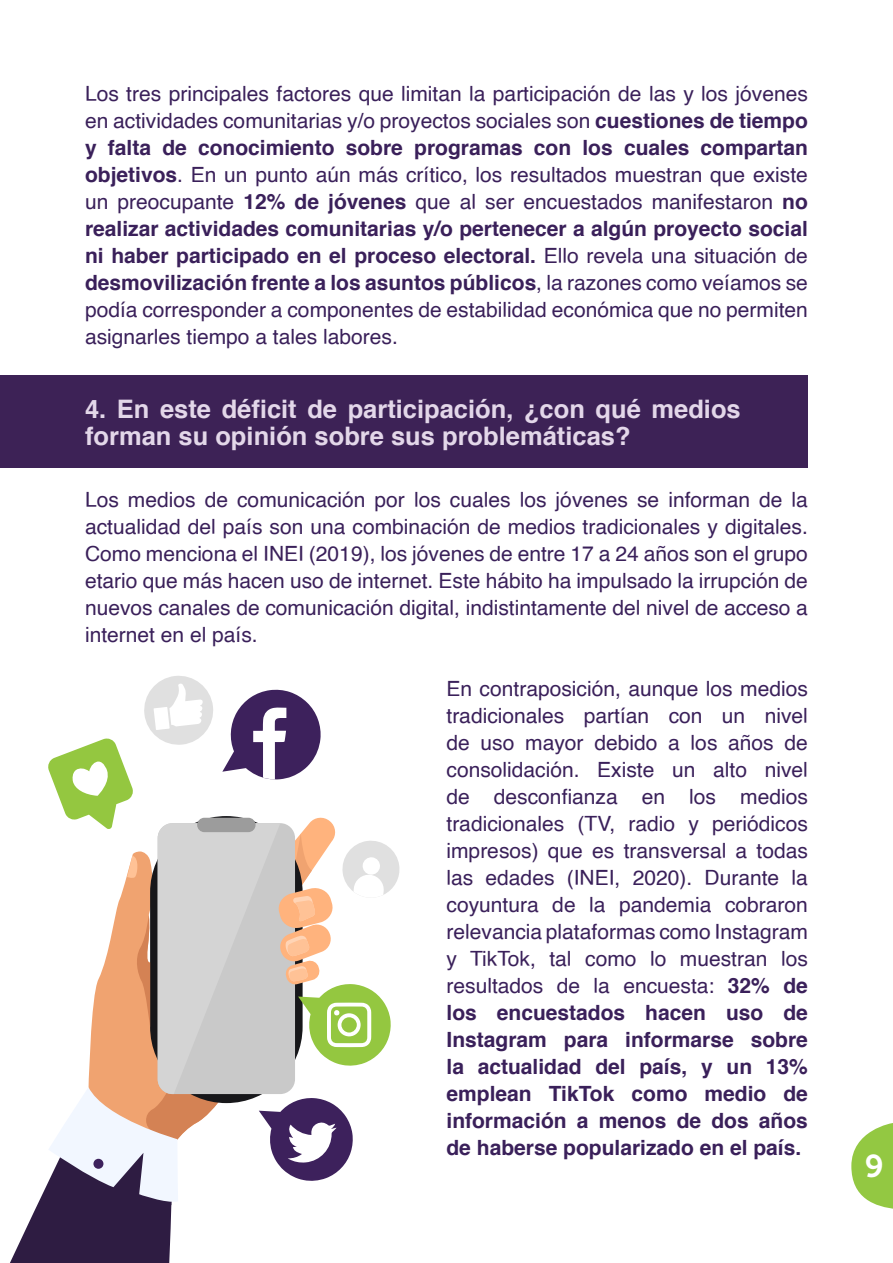
<style>
.page{position:relative;width:893px;height:1263px;background:#fff}
.page>*{position:absolute;margin:0;border:0;box-sizing:border-box;transform-origin:0 0}
.t1{font:31.5px "Museo 700";color:#fff}
.t2{font:700 25.5px/27px "Helvetica";color:#e3d7e9}
.t3{font:21px/27px "Helvetica";color:#3a205a;text-align:justify}
.s1{font-weight:700}
</style>
<div class="page">
<svg style="left:851px;top:1123px;width:42px;height:86px"></svg>
<div style="left:0;top:375px;width:808px;height:93px;background:#3d2256"></div>
<svg style="left:10px;top:676px;width:390px;height:587px"></svg>
<p class="t3" style="left:85px;top:81px;width:724px">Los tres principales factores que limitan la participación de las y los jóvenes en actividades comunitarias y/o proyectos sociales son <span class="s1">cuestiones de tiempo y falta de conocimiento sobre programas con los cuales compartan objetivos</span>. En un punto aún más crítico, los resultados muestran que existe un preocupante <span class="s1">12% de jóvenes</span> que al ser encuestados manifestaron <span class="s1">no realizar actividades comunitarias y/o pertenecer a algún proyecto social ni haber participado en el proceso electoral.</span> Ello revela una situación de <span class="s1">desmovilización frente a los asuntos públicos</span>, la razones como veíamos se podía corresponder a componentes de estabilidad económica que no permiten asignarles tiempo a tales labores.</p>
<p class="t2" style="left:85px;top:396px;width:657px">4. En este déficit de participación, ¿con qué medios forman su opinión sobre sus problemáticas?</p>
<p class="t3" style="left:85px;top:487px;width:724px">Los medios de comunicación por los cuales los jóvenes se informan de la actualidad del país son una combinación de medios tradicionales y digitales.<br>Como menciona el INEI (2019), los jóvenes de entre 17 a 24 años son el grupo etario que más hacen uso de internet. Este hábito ha impulsado la irrupción de nuevos canales de comunicación digital, indistintamente del nivel de acceso a internet en el país.</p>
<p class="t3" style="left:446px;top:676px;width:363px">En contraposición, aunque los medios tradicionales partían con un nivel de uso mayor debido a los años de consolidación. Existe un alto nivel de desconfianza en los medios tradicionales (TV, radio y periódicos impresos) que es transversal a todas las edades (INEI, 2020). Durante la coyuntura de la pandemia cobraron relevancia plataformas como Instagram y TikTok, tal como lo muestran los resultados de la encuesta: <span class="s1">32% de los encuestados hacen uso de Instagram para informarse sobre la actualidad del país, y un 13% emplean TikTok como medio de información a menos de dos años de haberse popularizado en el país.</span></p>
<h1 class="t1" style="left:865px;top:1149px;width:20px">9</h1>
</div>
